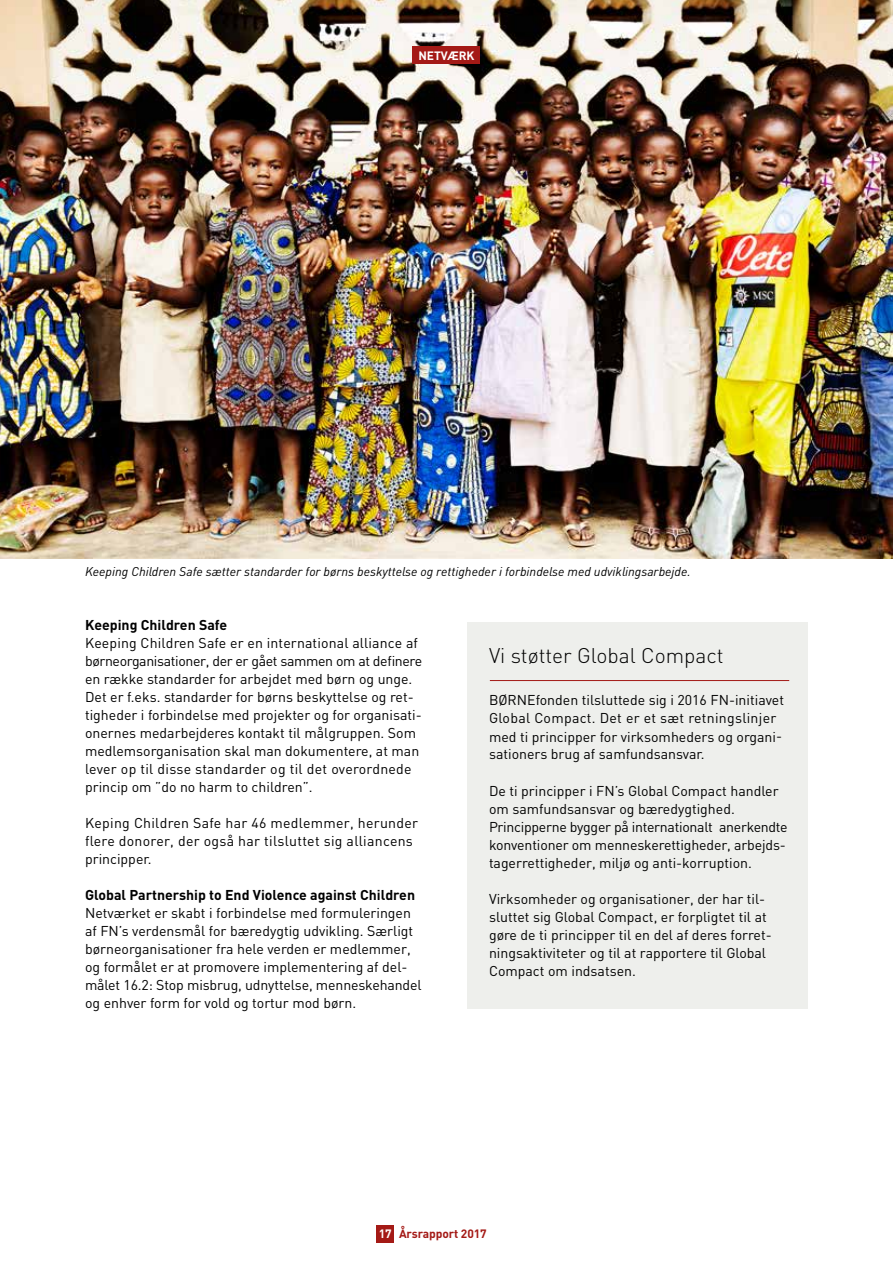
<style>
.page{position:relative;width:893px;height:1263px;background:#fff}
.page>*{position:absolute;margin:0;border:0;box-sizing:border-box;transform-origin:0 0}
.t1{font:300 21px "DIN";color:#000}
.t2{font:14.1px/18px "DIN";color:#000}
.t3{font:14.1px/18px "DIN";letter-spacing:.02em;color:#000}
.t4{font:700 14.1px "DIN";color:#000}
.t5{font:italic 12.6px "DINOT";color:#000}
.t6{font:700 12px "DIN";letter-spacing:-.01em;color:#a41a16}
.t7{font:700 12px "DIN";letter-spacing:-.01em;color:#fff}
.s1{color:#fff}
</style>
<div class="page">
<div style="left:468px;top:622px;width:340px;height:386px;background:#eeefec"></div>
<img style="left:0;top:0;width:893px;height:558px">
<div style="left:377px;top:1225px;width:17px;height:17px;background:#a41a16"></div>
<div style="left:413px;top:47px;width:67px;height:17px;background:#a41a16"></div>
<hr style="left:490px;top:680px;width:299px;height:1px;background:#a41a16">
<p class="t7" style="left:418px;top:47px;width:58px">NETVÆRK</p>
<p class="t5" style="left:85px;top:563px;width:607px">Keeping Children Safe sætter standarder for børns beskyttelse og rettigheder i forbindelse med udviklingsarbejde.</p>
<p class="t4" style="left:85px;top:616px;width:144px">Keeping Children Safe</p>
<p class="t2" style="left:85px;top:634px;width:339px">Keeping Children Safe er en international alliance af børneorganisationer, der er gået sammen om at definere en række standarder for arbejdet med børn og unge.<br>Det er f.eks. standarder for børns beskyttelse og ret&shy;tigheder i forbindelse med projekter og for organisati&shy;onernes medarbejderes kontakt til målgruppen. Som medlemsorganisation skal man dokumentere, at man lever op til disse standarder og til det overordnede princip om ”do no harm to children”.</p>
<p class="t3" style="left:85px;top:814px;width:335px">Keping Children Safe har 46 medlemmer, herunder flere donorer, der også har tilsluttet sig alliancens principper.</p>
<p class="t4" style="left:85px;top:886px;width:332px">Global Partnership to End Violence against Children</p>
<p class="t2" style="left:85px;top:904px;width:338px">Netværket er skabt i forbindelse med formuleringen af FN’s verdensmål for bæredygtig udvikling. Særligt børneorganisationer fra hele verden er medlemmer, og formålet er at promovere implementering af del&shy;målet 16.2: Stop misbrug, udnyttelse, menneskehandel og enhver form for vold og tortur mod børn.</p>
<h1 class="t1" style="left:489px;top:643px;width:236px">Vi støtter Global Compact</h1>
<p class="t2" style="left:489px;top:691px;width:297px">BØRNEfonden tilsluttede sig i 2016 FN-initiavet Global Compact. Det er et sæt retningslinjer med ti principper for virksomheders og organi&shy;sationers brug af samfundsansvar.</p>
<p class="t2" style="left:489px;top:781px;width:300px">De ti principper i FN’s Global Compact handler om samfundsansvar og bæredygtighed.<br>Principperne bygger på internationalt anerkendte konventioner om menneskerettigheder, arbejds&shy;tagerrettigheder, miljø og anti-korruption.</p>
<p class="t2" style="left:489px;top:889px;width:284px">Virksomheder og organisationer, der har til&shy;sluttet sig Global Compact, er forpligtet til at gøre de ti principper til en del af deres forret&shy;ningsaktiviteter og til at rapportere til Global Compact om indsatsen.</p>
<p class="t6" style="left:379px;top:1226px;width:109px"><span class="s1">17</span> Årsrapport 2017</p>
</div>
